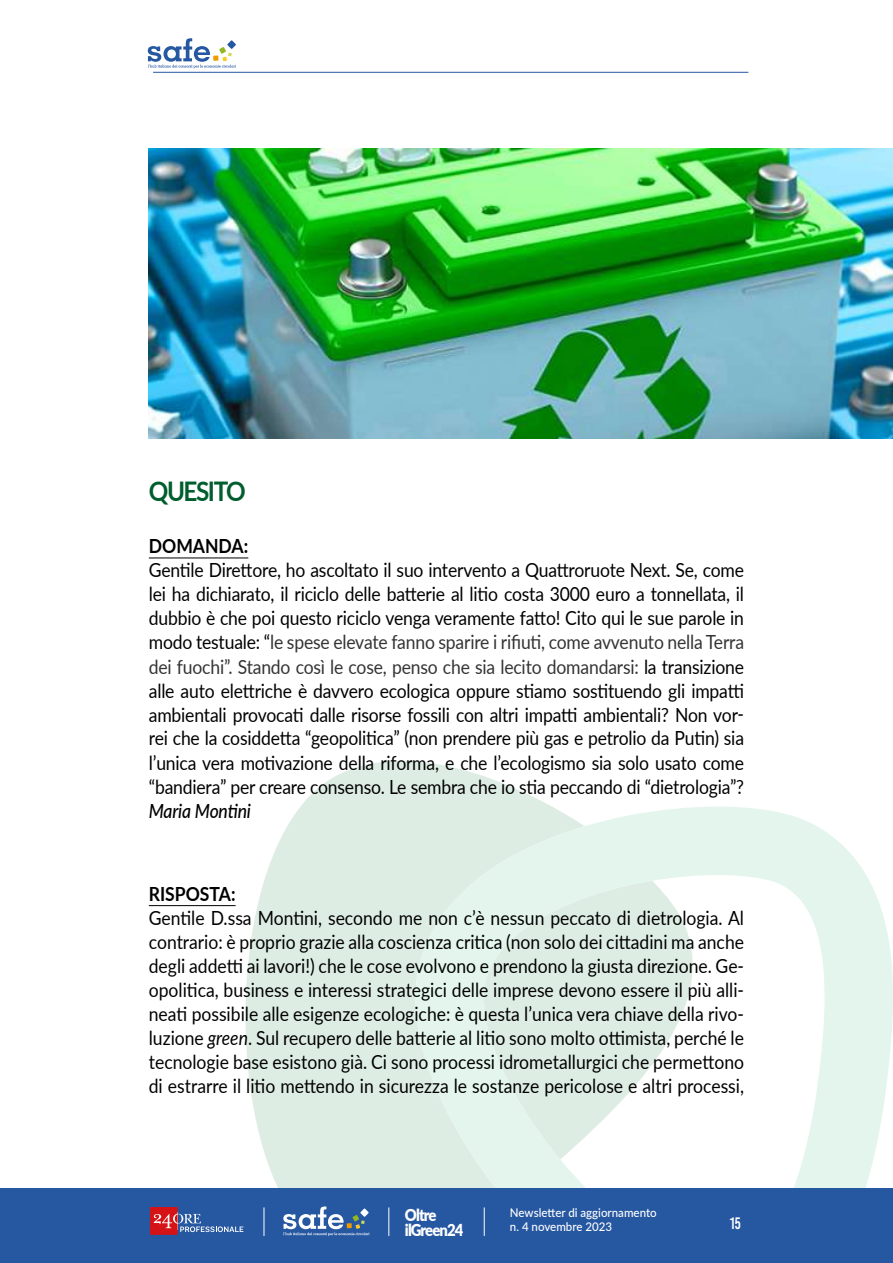
<style>
.page{position:relative;width:893px;height:1263px;background:#fff}
.page>*{position:absolute;margin:0;border:0;box-sizing:border-box;transform-origin:0 0}
.t1{font:700 27px "Lato";letter-spacing:-.06em;color:#005e2e;scale:.9 1}
.t2{font:19.5px/24px "Lato";letter-spacing:-.01em;color:#000;text-align:justify;scale:.9 1}
.t3{font:700 19.5px "Lato";color:#000;scale:.9 1}
.t4{font:italic 500 19.5px "Lato";letter-spacing:-.01em;color:#000;scale:.9 1}
.t5{font:900 16.5px/15px "Lato";letter-spacing:-.06em;color:#fff;scale:.9 1}
.t6{font:16.5px "Bebas Kai";color:#fff;scale:.9 1}
.t7{font:500 12px/14.4px "Lato";color:#fff;scale:.96 1}
.s1{color:#333}
.s2{font-style:italic}
</style>
<div class="page">
<svg style="left:213px;top:761px;width:339px;height:427px;fill:#deede3"></svg>
<svg style="left:415px;top:807px;width:478px;height:381px"></svg>
<div style="left:0;top:1188px;width:893px;height:75px;background:#2657a1"></div>
<svg style="left:150px;top:1207px;width:93px;height:28px"></svg>
<svg style="left:283px;top:1206px;width:86px;height:30px"></svg>
<svg style="left:264px;top:1207px;width:1px;height:29px"></svg>
<svg style="left:388px;top:1207px;width:1px;height:29px"></svg>
<svg style="left:484px;top:1207px;width:1px;height:29px"></svg>
<svg style="left:148px;top:38px;width:88px;height:30px"></svg>
<hr style="left:153px;top:72px;width:595px;height:1px;background:#2657a1">
<img style="left:149px;top:149px;width:744px;height:290px">
<hr style="left:149px;top:557px;width:99px;height:1px;background:#000">
<hr style="left:149px;top:905px;width:87px;height:1px;background:#000">
<h1 class="t1" style="left:149px;top:471px;width:109px">QUESITO</h1>
<p class="t3" style="left:149px;top:532px;width:112px">DOMANDA:</p>
<p class="t2" style="left:149px;top:557px;width:663px">Gentile Direttore, ho ascoltato il suo intervento a Quattroruote Next. Se, come lei ha dichiarato, il riciclo delle batterie al litio costa 3000 euro a tonnellata, il dubbio è che poi questo riciclo venga veramente fatto! Cito qui le sue parole in modo testuale: “<span class="s1">le spese elevate fanno sparire i rifiuti, come avvenuto nella Terra dei fuochi”. Stando così le cose, penso che sia lecito domandarsi:</span> la transizione alle auto elettriche è davvero ecologica oppure stiamo sostituendo gli impatti ambientali provocati dalle risorse fossili con altri impatti ambientali? Non vor&shy;rei che la cosiddetta “geopolitica” (non prendere più gas e petrolio da Putin) sia l’unica vera motivazione della riforma, e che l’ecologismo sia solo usato come “bandiera” per creare consenso. Le sembra che io stia peccando di “dietrologia”?</p>
<p class="t4" style="left:149px;top:796px;width:115px">Maria Montini</p>
<p class="t3" style="left:149px;top:880px;width:98px">RISPOSTA:</p>
<p class="t2" style="left:149px;top:905px;width:663px">Gentile D.ssa Montini, secondo me non c’è nessun peccato di dietrologia. Al contrario: è proprio grazie alla coscienza critica (non solo dei cittadini ma anche degli addetti ai lavori!) che le cose evolvono e prendono la giusta direzione. Ge&shy;opolitica, business e interessi strategici delle imprese devono essere il più alli&shy;neati possibile alle esigenze ecologiche: è questa l’unica vera chiave della rivo&shy;luzione <span class="s2">green</span>. Sul recupero delle batterie al litio sono molto ottimista, perché le tecnologie base esistono già. Ci sono processi idrometallurgici che permettono di estrarre il litio mettendo in sicurezza le sostanze pericolose e altri processi,</p>
<p class="t5" style="left:405px;top:1206px;width:66px">Oltre ilGreen24</p>
<p class="t7" style="left:510px;top:1205px;width:154px">Newsletter di aggiornamento n. 4 novembre 2023</p>
<p class="t6" style="left:730px;top:1214px;width:14px">15</p>
</div>
